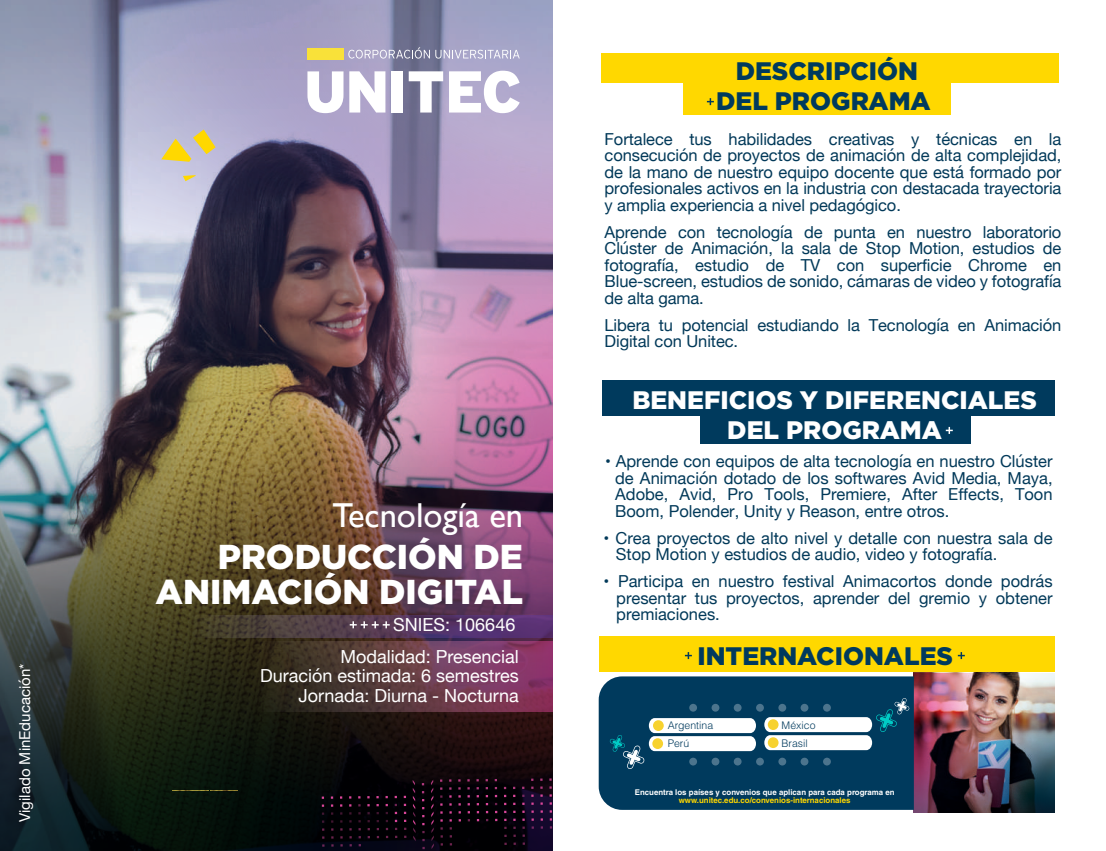
<style>
.page{position:relative;width:1106px;height:851px;background:#fff}
.page>*{position:absolute;margin:0;border:0;box-sizing:border-box;transform-origin:0 0}
.t1{font:900 34.5px/34.5px "Gotham";color:#fff;text-align:right}
.t2{font:34.5px "Gill Sans";color:#fff}
.t3{font:900 25.35px/30.3px "Gotham";color:#003a5d;text-align:center}
.t4{font:900 25.35px/30.3px "Gotham";color:#fff;text-align:center}
.t5{font:18px/31.2px "Helvetica Neue";color:#fff;text-align:right}
.t6{font:16.5px/16.5px "Helvetica Neue";color:#023959;text-align:justify}
.t7{font:15px "Helvetica Neue";color:#fff}
.t8{font:300 10.5px/17.5px "Helvetica LT Std";color:#003a5d}
.t9{font:700 7.8px "Helvetica LT Std";color:#fff}
.t10{font:700 7.8px "Helvetica LT Std";color:#ffd800}
</style>
<div class="page">
<img style="left:913px;top:673px;width:141px;height:139px">
<div style="left:599px;top:636px;width:455px;height:35px;background:#ffd800"></div>
<svg style="left:685px;top:652px;width:7px;height:7px"></svg>
<svg style="left:957px;top:652px;width:7px;height:7px"></svg>
<div style="left:598px;top:676px;width:315px;height:133px;background:#003a5d"></div>
<svg style="left:609px;top:718px;width:147px;height:50px"></svg>
<div style="left:653px;top:720px;width:10px;height:10px;background:#f7d22f;border-radius:50%"></div>
<svg style="left:764px;top:697px;width:145px;height:53px"></svg>
<div style="left:767px;top:719px;width:11px;height:10px;background:#f7d22f;border-radius:50%"></div>
<div style="left:689px;top:757px;width:8px;height:8px;background:#4c748d;border-radius:50%"></div>
<svg style="left:689px;top:703px;width:8px;height:8px"></svg>
<svg style="left:711px;top:757px;width:8px;height:8px"></svg>
<svg style="left:711px;top:703px;width:8px;height:8px"></svg>
<svg style="left:733px;top:757px;width:8px;height:8px"></svg>
<svg style="left:733px;top:703px;width:8px;height:8px"></svg>
<div style="left:756px;top:757px;width:8px;height:8px;background:#4c748d;border-radius:50%"></div>
<svg style="left:756px;top:703px;width:8px;height:8px"></svg>
<svg style="left:778px;top:757px;width:8px;height:8px"></svg>
<svg style="left:778px;top:703px;width:8px;height:8px"></svg>
<svg style="left:800px;top:757px;width:8px;height:8px"></svg>
<svg style="left:800px;top:703px;width:8px;height:8px"></svg>
<div style="left:823px;top:757px;width:8px;height:8px;background:#4c748d;border-radius:50%"></div>
<svg style="left:823px;top:703px;width:8px;height:8px"></svg>
<img style="left:1px;top:0;width:552px;height:850px">
<svg style="left:358px;top:828px;width:3px;height:18px"></svg>
<svg style="left:367px;top:812px;width:3px;height:26px"></svg>
<svg style="left:376px;top:795px;width:3px;height:43px"></svg>
<svg style="left:385px;top:795px;width:3px;height:43px"></svg>
<svg style="left:394px;top:795px;width:3px;height:34px"></svg>
<svg style="left:404px;top:795px;width:2px;height:10px"></svg>
<svg style="left:413px;top:779px;width:2px;height:62px"></svg>
<svg style="left:422px;top:783px;width:3px;height:66px"></svg>
<svg style="left:431px;top:779px;width:3px;height:69px"></svg>
<svg style="left:476px;top:795px;width:3px;height:26px"></svg>
<svg style="left:485px;top:778px;width:3px;height:43px"></svg>
<svg style="left:495px;top:778px;width:2px;height:43px"></svg>
<svg style="left:504px;top:786px;width:2px;height:26px"></svg>
<svg style="left:513px;top:786px;width:2px;height:10px"></svg>
<svg style="left:349px;top:71px;width:36px;height:41px"></svg>
<div style="left:391px;top:71px;width:12px;height:41px;background:#fff"></div>
<svg style="left:409px;top:71px;width:34px;height:41px"></svg>
<svg style="left:449px;top:71px;width:71px;height:42px"></svg>
<svg style="left:307px;top:71px;width:36px;height:42px"></svg>
<div style="left:307px;top:48px;width:36px;height:12px;background:#f9e139"></div>
<svg style="left:348px;top:47px;width:120px;height:12px"></svg>
<svg style="left:470px;top:50px;width:50px;height:9px"></svg>
<svg style="left:187px;top:615px;width:366px;height:22px;background:#503951"></svg>
<svg style="left:187px;top:641px;width:366px;height:70px;background:#533339"></svg>
<svg style="left:350px;top:621px;width:40px;height:7px"></svg>
<svg style="left:183px;top:175px;width:13px;height:6px"></svg>
<svg style="left:161px;top:129px;width:54px;height:33px;background:#d4c68e"></svg>
<div style="left:601px;top:53px;width:457px;height:29px;background:#ffd800"></div>
<div style="left:683px;top:81px;width:268px;height:34px;background:#ffd800"></div>
<svg style="left:706px;top:98px;width:8px;height:7px"></svg>
<div style="left:602px;top:380px;width:452px;height:35px;background:#003a5d"></div>
<div style="left:700px;top:408px;width:270px;height:35px;background:#003a5d"></div>
<svg style="left:945px;top:427px;width:7px;height:7px"></svg>
<p class="t7" style="left:14px;top:821px;width:160px;rotate:-90deg">Vigilado MinEducación*</p>
<h1 class="t2" style="left:332px;top:495px;width:192px">Tecnología en</h1>
<h1 class="t1" style="left:156px;top:539px;width:369px">PRODUCCIÓN DE<br>ANIMACIÓN DIGITAL</h1>
<p class="t5" style="left:340px;top:610px;width:180px">SNIES: 106646<br>Modalidad: Presencial</p>
<p class="t5" style="left:260px;top:667px;width:260px;line-height:19.5px">Duración estimada: 6 semestres<br>Jornada: Diurna - Nocturna</p>
<h2 class="t3" style="left:716px;top:55px;width:216px">DESCRIPCIÓN<br>DEL PROGRAMA</h2>
<p class="t6" style="left:604px;top:131px;width:458px">Fortalece tus habilidades creativas y técnicas en la consecución de proyectos de animación de alta complejidad, de la mano de nuestro equipo docente que está formado por profesionales activos en la industria con destacada trayectoria y amplia experiencia a nivel pedagógico.</p>
<p class="t6" style="left:604px;top:224px;width:458px">Aprende con tecnología de punta en nuestro laboratorio Clúster de Animación, la sala de Stop Motion, estudios de fotografía, estudio de TV con superficie Chrome en Blue-screen, estudios de sonido, cámaras de video y fotografía de alta gama.</p>
<p class="t6" style="left:604px;top:317px;width:458px">Libera tu potencial estudiando la Tecnología en Animación<br>Digital con Unitec.</p>
<h2 class="t4" style="left:632px;top:384px;width:406px">BENEFICIOS Y DIFERENCIALES<br>DEL PROGRAMA</h2>
<p class="t6" style="left:615px;top:454px;width:439px;text-indent:-10px">• Aprende con equipos de alta tecnología en nuestro Clúster de Animación dotado de los softwares Avid Media, Maya, Adobe, Avid, Pro Tools, Premiere, After Effects, Toon Boom, Polender, Unity y Reason, entre otros.</p>
<p class="t6" style="left:616px;top:530px;width:438px;text-indent:-12px">• Crea proyectos de alto nivel y detalle con nuestra sala de<br>Stop Motion y estudios de audio, video y fotografía.</p>
<p class="t6" style="left:616px;top:574px;width:438px;text-indent:-13px">• Participa en nuestro festival Animacortos donde podrás presentar tus proyectos, aprender del gremio y obtener premiaciones.</p>
<h2 class="t3" style="left:697px;top:640px;width:257px">INTERNACIONALES</h2>
<p class="t8" style="left:667px;top:716px;width:47px">Argentina<br>Perú</p>
<p class="t8" style="left:781px;top:716px;width:35px">México<br>Brasil</p>
<p class="t9" style="left:634px;top:787px;width:261px">Encuentra los países y convenios que aplican para cada programa en</p>
<p class="t10" style="left:678px;top:795px;width:173px">www.unitec.edu.co/convenios-internacionales</p>
</div>
